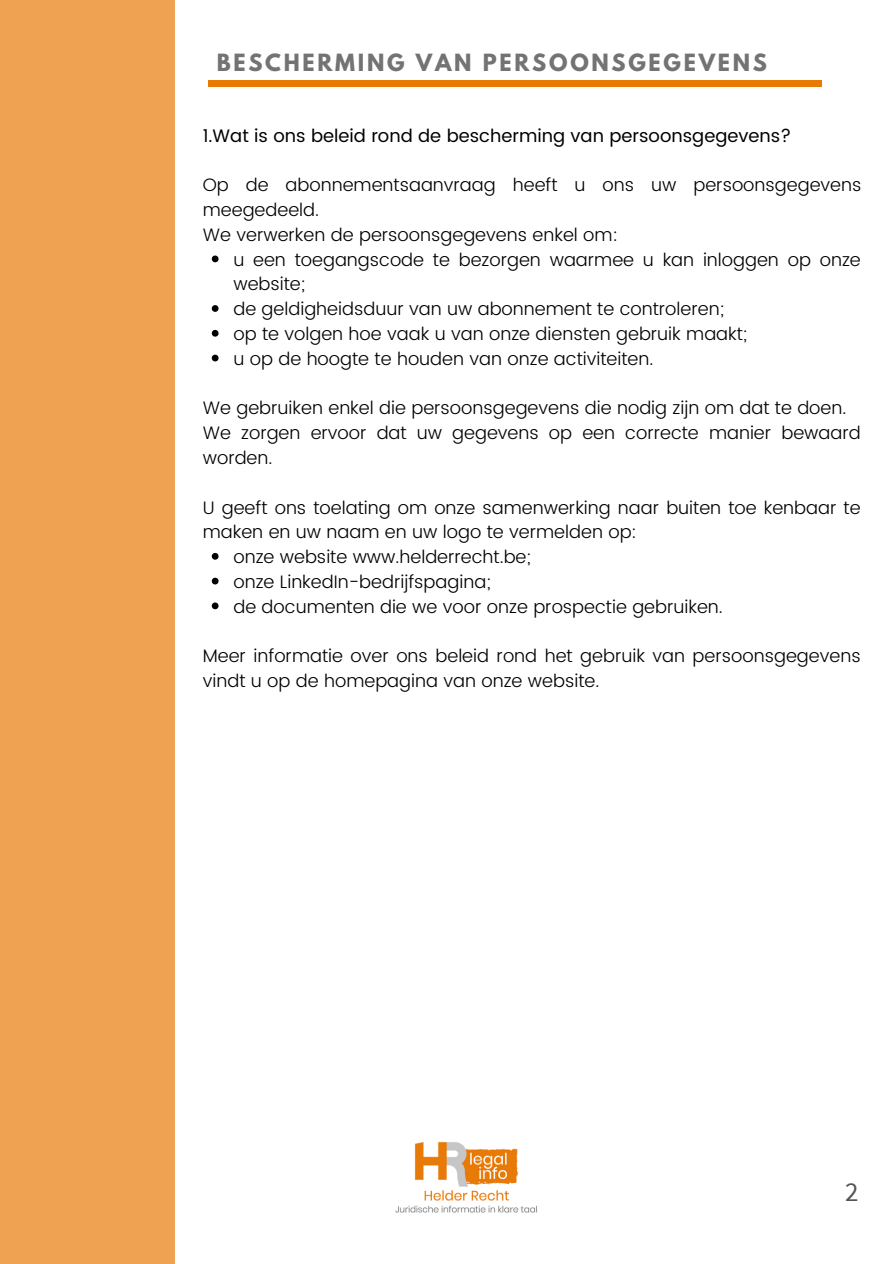
<style>
.page{position:relative;width:894px;height:1264px;background:#fff}
.page>*{position:absolute;margin:0;border:0;box-sizing:border-box;transform-origin:0 0}
.t1{font:27px "Source Sans Pro";color:#545454}
.t2{font:700 21px "League Spartan";letter-spacing:.13em;color:#737373}
.t3{font:300 18px/24.8px "Poppins";color:#000}
.t4{font:18px "Poppins";color:#000}
</style>
<div class="page">
<div style="left:0;top:0;width:175px;height:1263px;background:#efa252"></div>
<div style="left:208px;top:80px;width:613px;height:7px;background:#e87a06"></div>
<img style="left:395px;top:1141px;width:142px;height:72px">
<svg style="left:212px;top:255px;width:6px;height:7px"></svg>
<svg style="left:212px;top:305px;width:6px;height:7px"></svg>
<svg style="left:212px;top:330px;width:6px;height:6px"></svg>
<svg style="left:212px;top:354px;width:6px;height:7px"></svg>
<svg style="left:212px;top:553px;width:6px;height:6px"></svg>
<svg style="left:212px;top:577px;width:6px;height:7px"></svg>
<svg style="left:212px;top:602px;width:6px;height:7px"></svg>
<p class="t2" style="left:217px;top:52px;width:551px">BESCHERMING VAN PERSOONSGEGEVENS</p>
<p class="t4" style="left:203px;top:125px;width:590px">1.Wat is ons beleid rond de bescherming van persoonsgegevens?</p>
<p class="t3" style="left:203px;top:173px;width:660px">Op de abonnementsaanvraag heeft u ons uw persoonsgegevens meegedeeld.</p>
<p class="t3" style="left:203px;top:222px;width:416px">We verwerken de persoonsgegevens enkel om:</p>
<p class="t3" style="left:233px;top:247px;width:628px">u een toegangscode te bezorgen waarmee u kan inloggen op onze website;</p>
<p class="t3" style="left:233px;top:297px;width:492px">de geldigheidsduur van uw abonnement te controleren;</p>
<p class="t3" style="left:233px;top:321px;width:515px">op te volgen hoe vaak u van onze diensten gebruik maakt;</p>
<p class="t3" style="left:233px;top:346px;width:421px">u op de hoogte te houden van onze activiteiten.</p>
<p class="t3" style="left:203px;top:396px;width:645px">We gebruiken enkel die persoonsgegevens die nodig zijn om dat te doen.</p>
<p class="t3" style="left:203px;top:420px;width:659px">We zorgen ervoor dat uw gegevens op een correcte manier bewaard worden.</p>
<p class="t3" style="left:203px;top:495px;width:659px">U geeft ons toelating om onze samenwerking naar buiten toe kenbaar te maken en uw naam en uw logo te vermelden op:</p>
<p class="t3" style="left:233px;top:544px;width:299px">onze website www.helderrecht.be;</p>
<p class="t3" style="left:233px;top:569px;width:259px">onze LinkedIn-bedrijfspagina;</p>
<p class="t3" style="left:233px;top:594px;width:491px">de documenten die we voor onze prospectie gebruiken.</p>
<p class="t3" style="left:203px;top:643px;width:659px">Meer informatie over ons beleid rond het gebruik van persoonsgegevens vindt u op de homepagina van onze website.</p>
<p class="t1" style="left:844px;top:1173px;width:15px">2</p>
</div>
